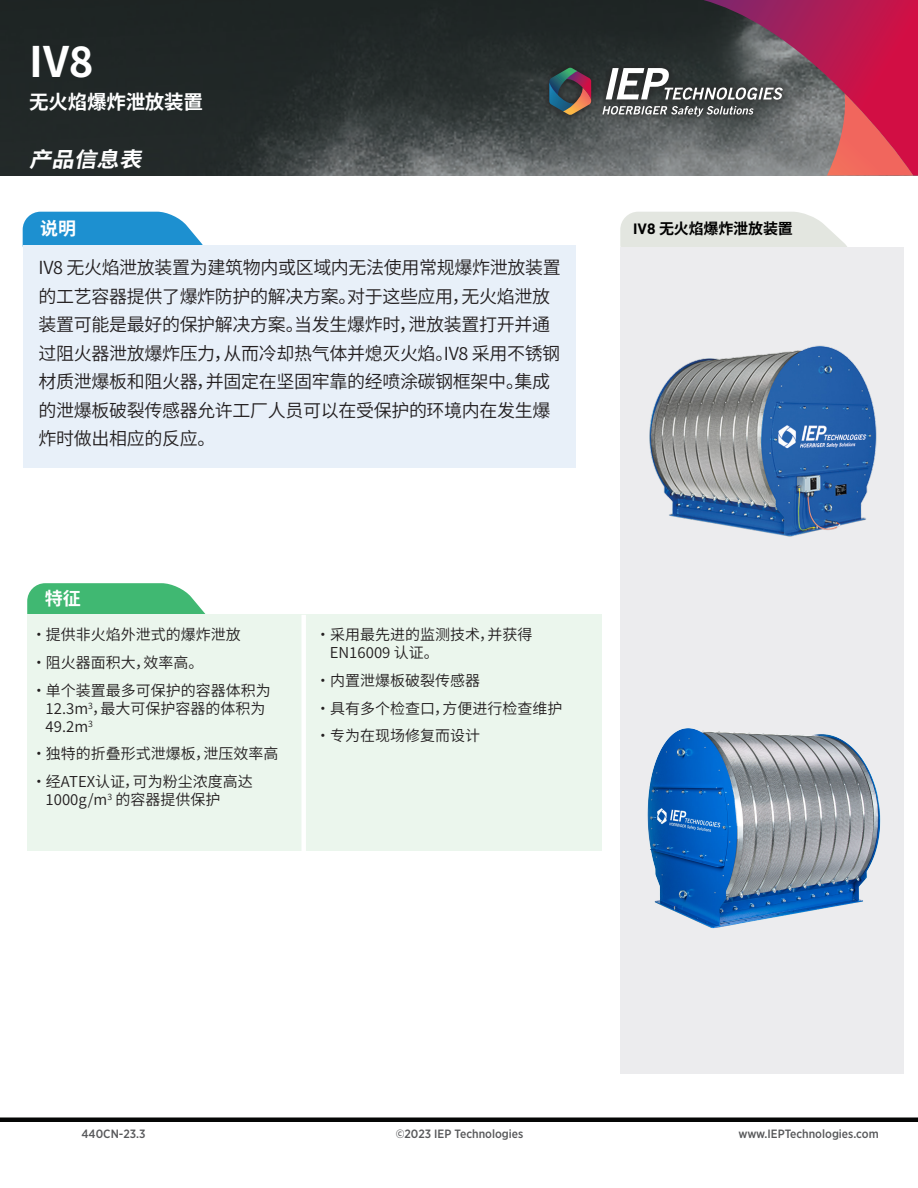
<style>
.page{position:relative;width:918px;height:1188px;background:#fff}
.page>*{position:absolute;margin:0;border:0;box-sizing:border-box;transform-origin:0 0}
.t1{font:700 42px "Source Han Sans KR";color:#fff}
.t2{font:italic 700 21px "Source Han Sans CN";color:#fff;scale:1.07 1}
.t3{font:700 19.5px "Source Han Sans KR";letter-spacing:-.01em;color:#fff}
.t4{font:18px/28.5px "Source Han Sans CN";letter-spacing:-.02em;color:#231f20}
.t5{font:700 18px "Source Han Sans CN";color:#fff}
.bullets_-_single_col{font:15px/18px "Source Han Sans CN";color:#231f20}
.t6{font:700 15px "Source Han Sans KR";letter-spacing:-.01em;color:#000}
.t7{font:500 12px "Gotham Narrow";color:#57585a}
.s1{font-family:"Gotham Narrow"}
</style>
<div class="page">
<svg style="left:620px;top:212px;width:227px;height:35px;background:#e5e8e2"></svg>
<div style="left:620px;top:247px;width:284px;height:827px;background:#ececee"></div>
<img style="left:0;top:0;width:602px;height:176px">
<svg style="left:541px;top:60px;width:61px;height:64px;background:#363c3c"></svg>
<svg style="left:549px;top:68px;width:42px;height:47px;background:#584e52"></svg>
<svg style="left:23px;top:212px;width:180px;height:33px;background:#329ad4"></svg>
<div style="left:23px;top:245px;width:553px;height:223px;background:#e8f0f9"></div>
<svg style="left:27px;top:583px;width:185px;height:32px;background:#5ec388"></svg>
<div style="left:27px;top:615px;width:575px;height:236px;background:#ebf6ed"></div>
<div style="left:301px;top:615px;width:5px;height:303px;background:#fff"></div>
<svg style="left:602px;top:0;width:316px;height:176px;background:#804c5a"></svg>
<hr style="left:0;top:1118px;width:918px;height:4px;background:#050605">
<img style="left:649px;top:345px;width:228px;height:192px">
<img style="left:647px;top:728px;width:234px;height:201px">
<p class="t1" style="left:29px;top:38px;width:66px">IV8</p>
<p class="t3" style="left:29px;top:91px;width:175px">无火焰爆炸泄放装置</p>
<p class="t2" style="left:29px;top:147px;width:116px">产品信息表</p>
<p class="t5" style="left:40px;top:218px;width:37px">说明</p>
<p class="t4" style="left:39px;top:254px;width:524px">IV8 无火焰泄放装置为建筑物内或区域内无法使用常规爆炸泄放装置的工艺容器提供了爆炸防护的解决方案。对于这些应用，无火焰泄放装置可能是最好的保护解决方案。当发生爆炸时，泄放装置打开并通过阻火器泄放爆炸压力，从而冷却热气体并熄灭火焰。IV8 采用不锈钢材质泄爆板和阻火器，并固定在坚固牢靠的经喷涂碳钢框架中。集成的泄爆板破裂传感器允许工厂人员可以在受保护的环境内在发生爆炸时做出相应的反应。</p>
<p class="t5" style="left:45px;top:588px;width:37px">特征</p>
<p class="bullets_-_single_col" style="left:31px;top:626px;width:211px">• 提供非火焰外泄式的爆炸泄放</p>
<p class="bullets_-_single_col" style="left:31px;top:654px;width:174px">• 阻火器面积大，效率高。</p>
<p class="bullets_-_single_col" style="left:46px;top:681px;width:227px;text-indent:-14px">• 单个装置最多可保护的容器体积为<br>12.3m<sup>3</sup>，最大可保护容器的体积为<br>49.2m<sup>3</sup></p>
<p class="bullets_-_single_col" style="left:31px;top:745px;width:249px">• 独特的折叠形式泄爆板，泄压效率高</p>
<p class="bullets_-_single_col" style="left:46px;top:773px;width:209px;text-indent:-14px">• 经ATEX认证，可为粉尘浓度高达<br>1000g/m<sup>3</sup> 的容器提供保护</p>
<p class="bullets_-_single_col" style="left:330px;top:626px;width:204px;text-indent:-14px">• 采用最先进的监测技术，并获得<br>EN16009 认证。</p>
<p class="bullets_-_single_col" style="left:316px;top:672px;width:166px">• 内置泄爆板破裂传感器</p>
<p class="bullets_-_single_col" style="left:316px;top:699px;width:249px">• 具有多个检查口，方便进行检查维护</p>
<p class="bullets_-_single_col" style="left:316px;top:727px;width:166px">• 专为在现场修复而设计</p>
<p class="t6" style="left:633px;top:220px;width:161px"><span class="s1">IV8</span> 无火焰爆炸泄放装置</p>
<p class="t7" style="left:82px;top:1126px;width:66px">440CN-23.3</p>
<p class="t7" style="left:396px;top:1126px;width:129px">©2023 IEP Technologies</p>
<p class="t7" style="left:738px;top:1126px;width:142px">www.IEPTechnologies.com</p>
</div>
